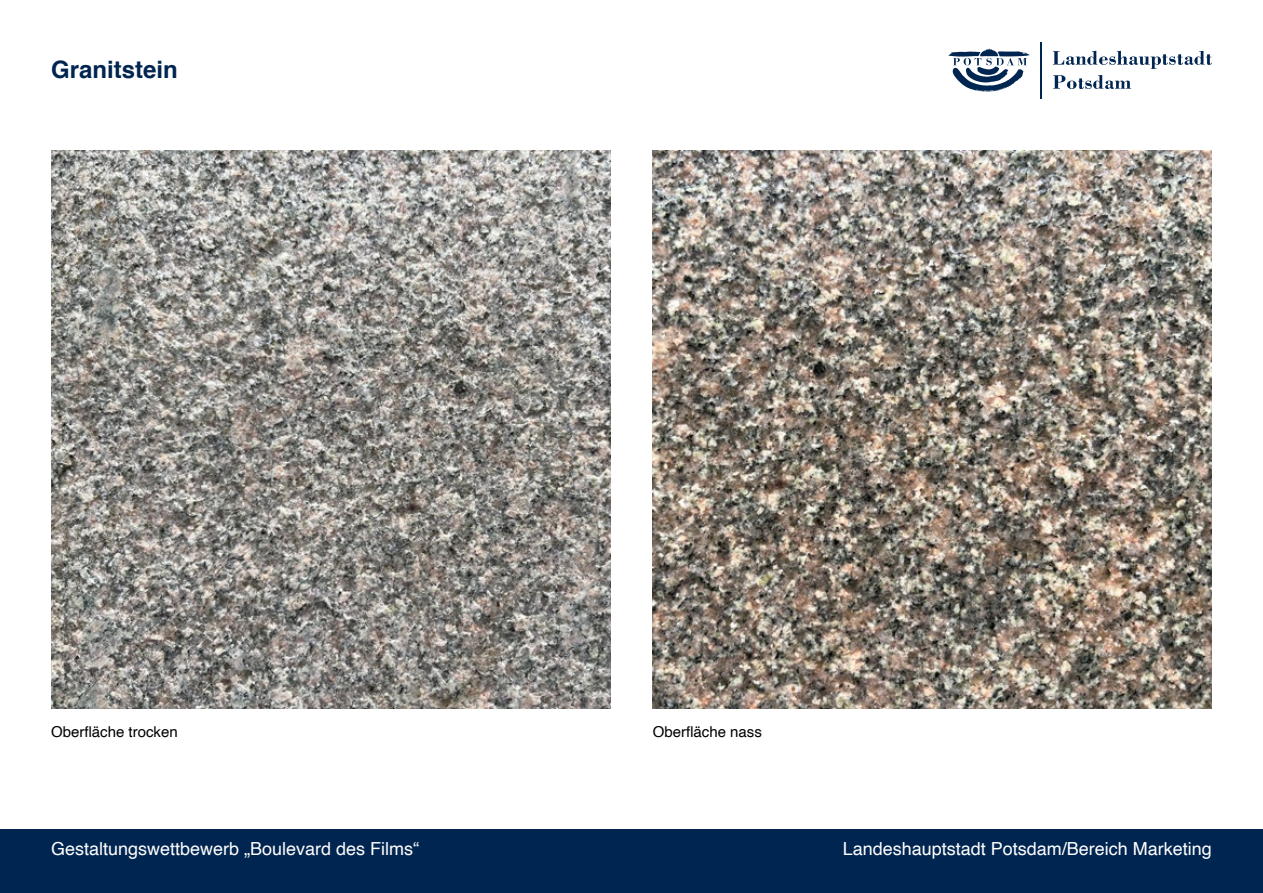
<style>
.page{position:relative;width:1263px;height:893px;background:#fff}
.page>*{position:absolute;margin:0;border:0;box-sizing:border-box;transform-origin:0 0}
.t1{font:700 24px "Helvetica";color:#002550}
.t2{font:18px "Helvetica";color:#fff}
.t3{font:15px "Helvetica";color:#000}
</style>
<div class="page">
<div style="left:0;top:829px;width:1263px;height:64px;background:#002550"></div>
<hr style="left:1040px;top:43px;width:1px;height:56px;background:#002550">
<svg style="left:948px;top:48px;width:81px;height:44px"></svg>
<svg style="left:1053px;top:51px;width:159px;height:18px"></svg>
<svg style="left:1053px;top:75px;width:78px;height:14px"></svg>
<img style="left:51px;top:151px;width:559px;height:557px">
<img style="left:653px;top:151px;width:559px;height:557px">
<h1 class="t1" style="left:51px;top:50px;width:128px">Granitstein</h1>
<p class="t3" style="left:51px;top:720px;width:128px">Oberfläche trocken</p>
<p class="t3" style="left:653px;top:720px;width:111px">Oberfläche nass</p>
<p class="t2" style="left:51px;top:834px;width:370px">Gestaltungswettbewerb „Boulevard des Films“</p>
<p class="t2" style="left:843px;top:834px;width:371px">Landeshauptstadt Potsdam/Bereich Marketing</p>
</div>
